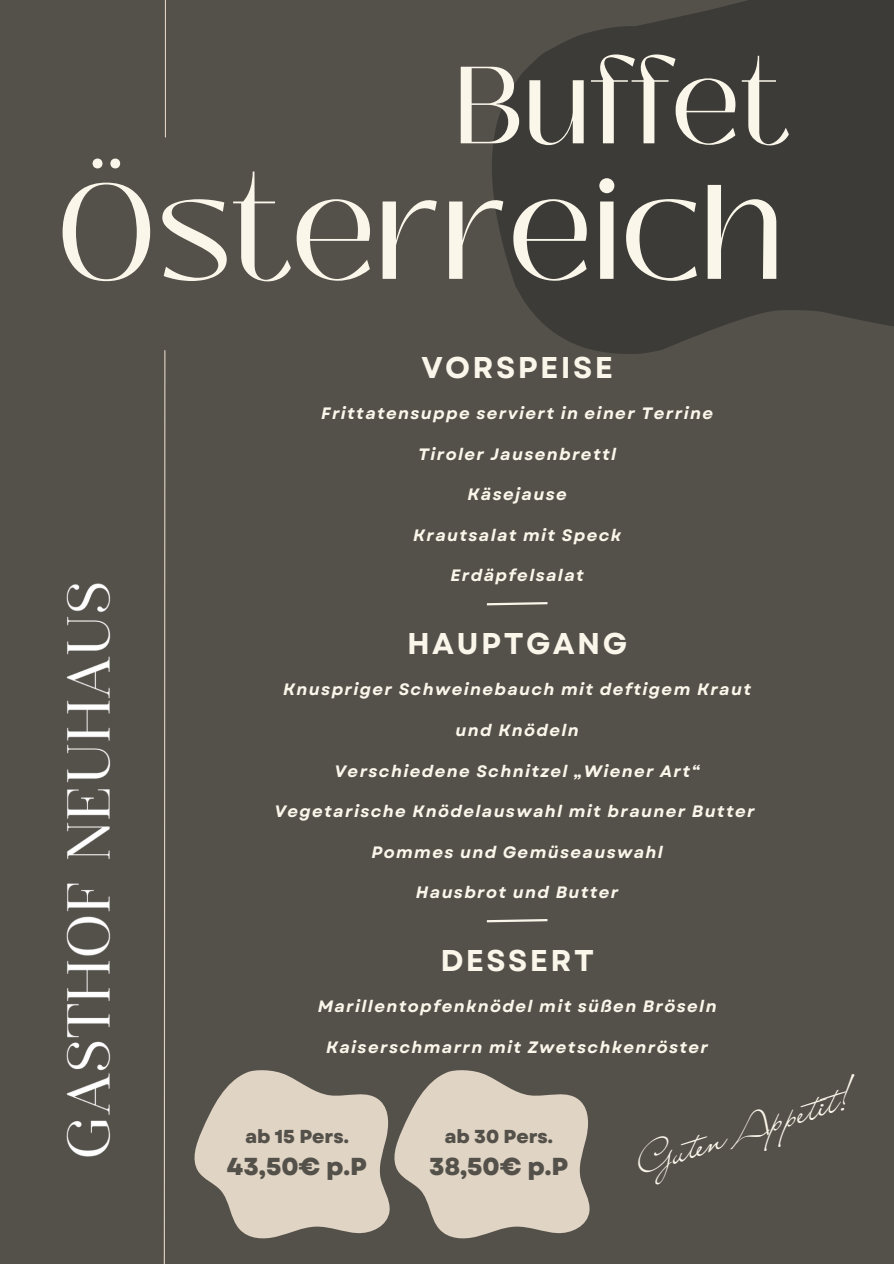
<style>
.page{position:relative;width:894px;height:1264px;background:#fff}
.page>*{position:absolute;margin:0;border:0;box-sizing:border-box;transform-origin:0 0}
.t1{font:133.8px "Black Mango";color:#faf6ea}
.t2{font:109.05px "Black Mango";color:#faf6ea}
.t3{font:38.85px "Liana";color:#faf6ea}
.t4{font:700 30px "Garet";letter-spacing:.08em;color:#faf6ea}
.t5{font:800 24.45px "Garet";color:#54504a}
.t6{font:800 18.75px "Garet";color:#54504a}
.t7{font:italic 700 16.5px "Garet";letter-spacing:.08em;color:#faf6ea}
</style>
<div class="page">
<div style="left:0;top:0;width:893px;height:1263px;background:#54504a"></div>
<svg style="left:163px;top:350px;width:3px;height:913px"></svg>
<svg style="left:492px;top:0;width:401px;height:354px;fill:#3d3b37"></svg>
<hr style="left:165px;top:0;width:1px;height:137px;background:#e0d4c4">
<img style="left:66px;top:583px;width:45px;height:574px">
<svg style="left:486px;top:602px;width:62px;height:4px"></svg>
<svg style="left:486px;top:919px;width:62px;height:4px"></svg>
<svg style="left:194px;top:1070px;width:396px;height:169px"></svg>
<p class="t2" style="left:453px;top:23px;width:337px">Buffet</p>
<h2 class="t1" style="left:56px;top:132px;width:730px">Österreich</h2>
<h1 class="t4" style="left:421px;top:345px;width:193px">VORSPEISE</h1>
<h4 class="t7" style="left:321px;top:401px;width:393px">Frittatensuppe serviert in einer Terrine</h4>
<p class="t7" style="left:418px;top:442px;width:199px">Tiroler Jausenbrettl</p>
<p class="t7" style="left:467px;top:482px;width:101px">Käsejause</p>
<p class="t7" style="left:413px;top:523px;width:209px">Krautsalat mit Speck</p>
<p class="t7" style="left:450px;top:563px;width:135px">Erdäpfelsalat</p>
<p class="t4" style="left:407px;top:622px;width:222px">HAUPTGANG</p>
<p class="t7" style="left:283px;top:677px;width:469px">Knuspriger Schweinebauch mit deftigem Kraut</p>
<p class="t7" style="left:455px;top:718px;width:125px">und Knödeln</p>
<h4 class="t7" style="left:334px;top:758px;width:367px">Verschiedene Schnitzel „Wiener Art“</h4>
<p class="t7" style="left:274px;top:799px;width:481px">Vegetarische Knödelauswahl mit brauner Butter</p>
<p class="t7" style="left:371px;top:839px;width:293px">Pommes und Gemüseauswahl</p>
<p class="t7" style="left:416px;top:880px;width:204px">Hausbrot und Butter</p>
<p class="t4" style="left:440px;top:939px;width:155px">DESSERT</p>
<p class="t7" style="left:317px;top:994px;width:400px">Marillentopfenknödel mit süßen Bröseln</p>
<h4 class="t7" style="left:326px;top:1034px;width:383px">Kaiserschmarrn mit Zwetschkenröster</h4>
<p class="t6" style="left:245px;top:1122px;width:105px">ab 15 Pers.</p>
<p class="t5" style="left:227px;top:1148px;width:141px">43,50€ p.P</p>
<h5 class="t6" style="left:444px;top:1122px;width:110px">ab 30 Pers.</h5>
<h5 class="t5" style="left:429px;top:1148px;width:140px">38,50€ p.P</h5>
<p class="t3" style="left:630px;top:1139px;width:225px;rotate:-18deg">Guten Ap etit!</p>
</div>
